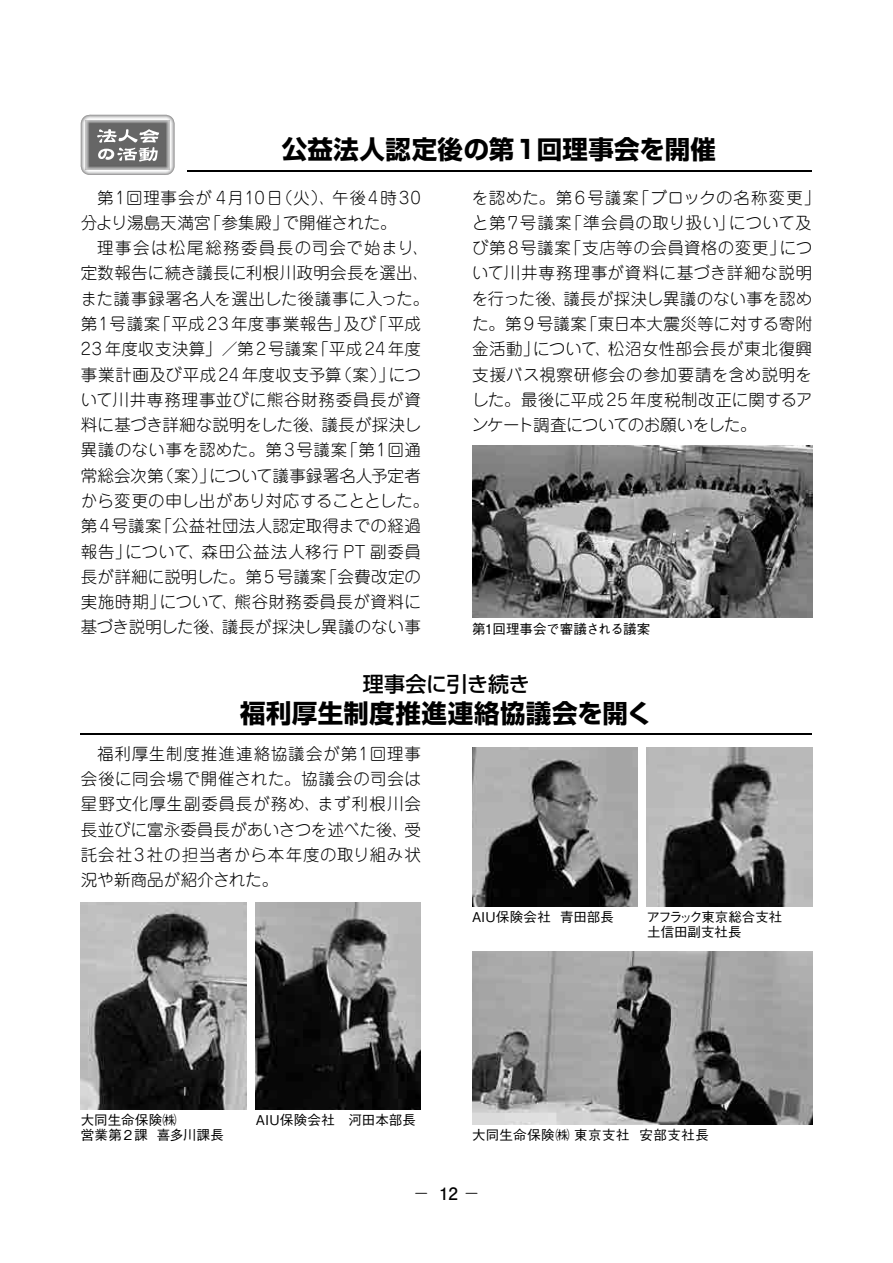
<style>
.page{position:relative;width:893px;height:1263px;background:#fff}
.page>*{position:absolute;margin:0;border:0;box-sizing:border-box;transform-origin:0 0}
.t1{font:700 25.5px "Shin Go Pro";letter-spacing:.015em;color:#000}
.t2{font:500 21px "Shin Go Pro";letter-spacing:-.01em;color:#000}
.t3{font:300 16.95px "Jun 101 Pro";color:#000}
.t4{font:300 16.5px/25.3px "Jun 101 Pro";letter-spacing:.02em;color:#000}
.t5{font:500 13.5px/15px "Gothic BBB Pro";letter-spacing:.005em;color:#000}
.t6{font:500 13.5px "Gothic BBB Pro";letter-spacing:.035em;color:#000}
.t7{font:500 13.5px "Gothic BBB Pro";letter-spacing:-.04em;color:#000}
.s1{font-family:"Futo Go B101 Pro";font-weight:700}
</style>
<div class="page">
<svg style="left:81px;top:115px;width:94px;height:60px"></svg>
<hr style="left:81px;top:733px;width:731px;height:2px;background:#000">
<hr style="left:188px;top:170px;width:624px;height:2px;background:#000">
<img style="left:472px;top:445px;width:340px;height:173px">
<img style="left:472px;top:951px;width:340px;height:173px">
<img style="left:81px;top:902px;width:166px;height:207px">
<img style="left:255px;top:902px;width:166px;height:207px">
<img style="left:472px;top:747px;width:166px;height:159px">
<img style="left:646px;top:747px;width:166px;height:159px">
<h1 class="t1" style="left:282px;top:129px;width:436px">公益法人認定後の第1回理事会を開催</h1>
<p class="t4" style="left:81px;top:183px;width:342px;text-indent:16px">第1回理事会が 4月10日（火）、午後4時30分より湯島天満宮「参集殿」で開催された。</p>
<p class="t4" style="left:81px;top:233px;width:350px;text-indent:16px">理事会は松尾総務委員長の司会で始まり、定数報告に続き議長に利根川政明会長を選出、また議事録署名人を選出した後議事に入った。第1号議案「平成23年度事業報告」及び「平成<br>23年度収支決算」／第2号議案「平成24年度事業計画及び平成24年度収支予算（案）」について川井専務理事並びに熊谷財務委員長が資料に基づき詳細な説明をした後、議長が採決し異議のない事を認めた。第3号議案「第1回通常総会次第（案）」について議事録署名人予定者から変更の申し出があり対応することとした。第4号議案「公益社団法人認定取得までの経過報告」について、森田公益法人移行 PT 副委員長が詳細に説明した。第5号議案「会費改定の実施時期」について、熊谷財務委員長が資料に基づき説明した後、議長が採決し異議のない事</p>
<p class="t4" style="left:472px;top:183px;width:350px">を認めた。第6号議案「ブロックの名称変更」と第7号議案「準会員の取り扱い」について及び第8号議案「支店等の会員資格の変更」について川井専務理事が資料に基づき詳細な説明を行った後、議長が採決し異議のない事を認めた。第9号議案「東日本大震災等に対する寄附金活動」について、松沼女性部会長が東北復興支援バス視察研修会の参加要請を含め説明をした。最後に平成25年度税制改正に関するアンケート調査についてのお願いをした。</p>
<p class="t7" style="left:472px;top:618px;width:180px">第1回理事会で審議される議案</p>
<p class="t2" style="left:363px;top:667px;width:169px">理事会に引き続き</p>
<h1 class="t1" style="left:240px;top:693px;width:414px">福利厚生制度推進連絡協議会を開く</h1>
<p class="t4" style="left:81px;top:739px;width:342px;text-align:justify;text-indent:16px">福利厚生制度推進連絡協議会が第1回理事会後に同会場で開催された。協議会の司会は星野文化厚生副委員長が務め、まず利根川会長並びに富永委員長があいさつを述べた後、受託会社3社の担当者から本年度の取り組み状況や新商品が紹介された。</p>
<p class="t5" style="left:472px;top:908px;width:143px">AIU保険会社 青田部長</p>
<p class="t5" style="left:647px;top:908px;width:137px">アフラック東京総合支社土信田副支社長</p>
<p class="t5" style="left:81px;top:1111px;width:145px">大同生命保険㈱<br>営業第2課 喜多川課長</p>
<p class="t5" style="left:256px;top:1111px;width:162px">AIU保険会社　河田本部長</p>
<p class="t6" style="left:472px;top:1124px;width:238px">大同生命保険㈱ 東京支社 安部支社長</p>
<p class="t3" style="left:413px;top:1180px;width:69px">− <span class="s1">12</span>　−</p>
</div>
